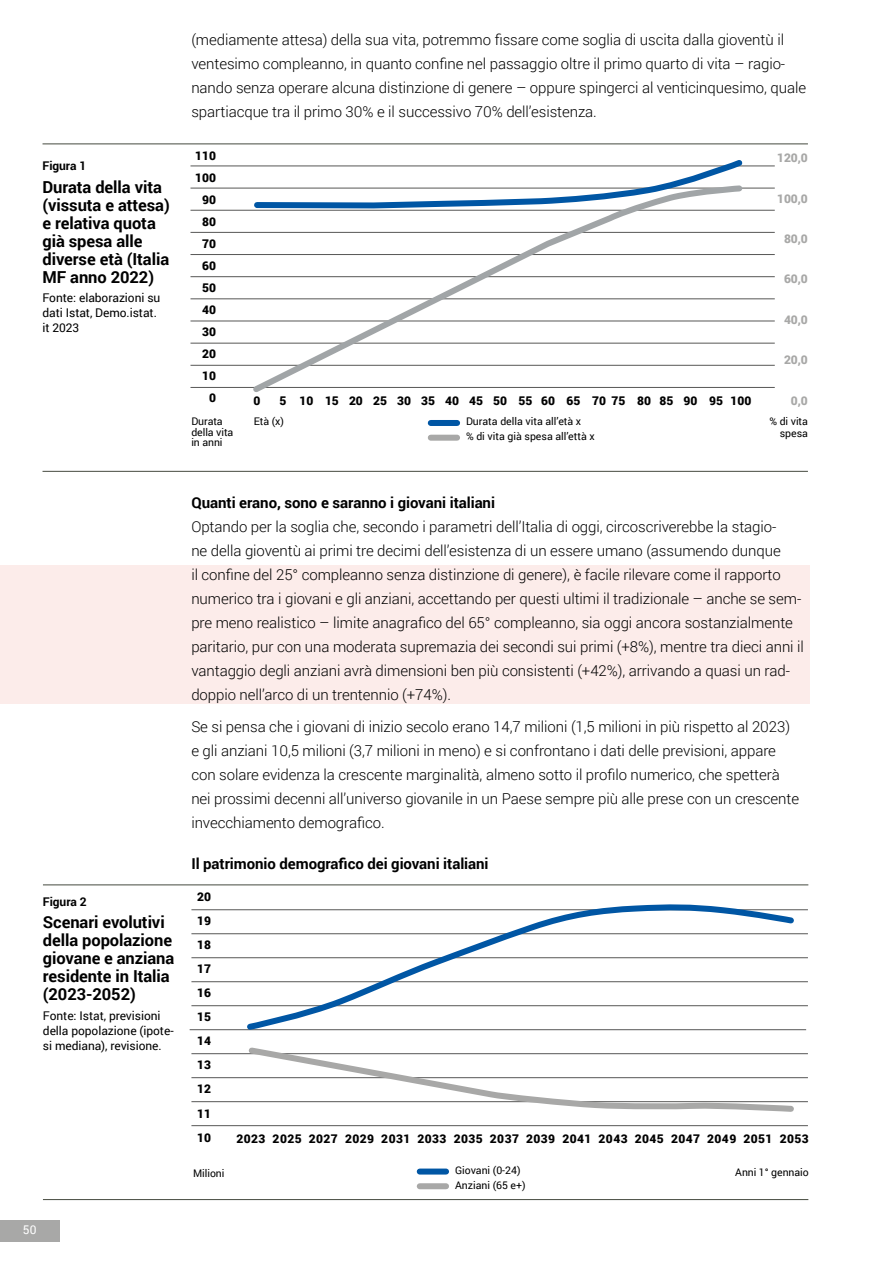
<style>
.page{position:relative;width:893px;height:1263px;background:#fff}
.page>*{position:absolute;margin:0;border:0;box-sizing:border-box;transform-origin:0 0}
.t1{font:700 16.5px/18px "Roboto";letter-spacing:-.005em;color:#000}
.t2{font:300 15px/24px "Roboto";letter-spacing:-.005em;color:#000}
.t3{font:700 15px "Roboto";letter-spacing:-.005em;color:#000}
.t4{font:12px/15px "Roboto";letter-spacing:-.005em;color:#000}
.t5{font:900 12px/24.2px "Roboto";letter-spacing:.035em;color:#000;text-align:justify}
.t6{font:900 12px "Roboto";color:#000}
.t7{font:900 12px "Roboto";letter-spacing:-.005em;color:#a8a8a7}
.t8{font:900 12px/22px "Roboto";letter-spacing:-.005em;color:#000;text-align:right}
.t9{font:700 12px "Roboto";letter-spacing:-.005em;color:#000}
.t10{font:12px "Roboto";color:#fff}
.t11{font:10.5px/10.5px "Roboto";color:#000}
</style>
<div class="page">
<div style="left:0;top:1220px;width:60px;height:22px;background:#a8a8a7"></div>
<div style="left:0;top:566px;width:809px;height:138px;background:#fcecea"></div>
<hr style="left:43px;top:471px;width:765px;height:1px;background:#454a3f">
<hr style="left:43px;top:144px;width:765px;height:1px;background:#454a3f">
<hr style="left:190px;top:188px;width:585px;height:1px;background:#575756">
<hr style="left:190px;top:232px;width:585px;height:1px;background:#575756">
<hr style="left:190px;top:276px;width:585px;height:1px;background:#575756">
<hr style="left:190px;top:321px;width:585px;height:1px;background:#575756">
<hr style="left:190px;top:365px;width:585px;height:1px;background:#575756">
<hr style="left:190px;top:166px;width:585px;height:1px;background:#575756">
<hr style="left:190px;top:210px;width:585px;height:1px;background:#575756">
<hr style="left:190px;top:254px;width:585px;height:1px;background:#575756">
<hr style="left:190px;top:299px;width:585px;height:1px;background:#575756">
<hr style="left:190px;top:343px;width:585px;height:1px;background:#575756">
<hr style="left:190px;top:387px;width:585px;height:1px;background:#575756">
<svg style="left:251px;top:160px;width:494px;height:22px"></svg>
<svg style="left:248px;top:182px;width:497px;height:210px"></svg>
<div style="left:431px;top:420px;width:26px;height:6px;background:#0056a4"></div>
<div style="left:431px;top:435px;width:26px;height:6px;background:#a8a8a7"></div>
<hr style="left:43px;top:884px;width:765px;height:1px;background:#454a3f">
<hr style="left:43px;top:1199px;width:765px;height:1px;background:#454a3f">
<hr style="left:191px;top:933px;width:617px;height:1px;background:#575756">
<hr style="left:191px;top:981px;width:617px;height:1px;background:#575756">
<hr style="left:191px;top:1005px;width:617px;height:1px;background:#575756">
<hr style="left:191px;top:1053px;width:617px;height:1px;background:#575756">
<hr style="left:191px;top:1101px;width:617px;height:1px;background:#575756">
<hr style="left:191px;top:909px;width:617px;height:1px;background:#575756">
<hr style="left:191px;top:957px;width:617px;height:1px;background:#575756">
<hr style="left:190px;top:1029px;width:616px;height:1px;background:#575756">
<hr style="left:191px;top:1077px;width:617px;height:1px;background:#575756">
<hr style="left:191px;top:1125px;width:617px;height:1px;background:#575756">
<svg style="left:244px;top:904px;width:553px;height:127px"></svg>
<svg style="left:246px;top:1047px;width:551px;height:65px"></svg>
<div style="left:420px;top:1168px;width:26px;height:6px;background:#0056a4"></div>
<div style="left:420px;top:1183px;width:26px;height:6px;background:#a8a8a7"></div>
<p class="t9" style="left:43px;top:158px;width:45px">Figura 1</p>
<p class="t1" style="left:43px;top:177px;width:129px">Durata della vita (vissuta e attesa) e relativa quota già spesa alle diverse età (Italia<br>MF anno 2022)</p>
<p class="t4" style="left:43px;top:290px;width:119px">Fonte: elaborazioni su dati Istat, Demo.istat. it 2023</p>
<p class="t2" style="left:191px;top:28px;width:616px">(mediamente attesa) della sua vita, potremmo fissare come soglia di uscita dalla gioventù il ventesimo compleanno, in quanto confine nel passaggio oltre il primo quarto di vita – ragio&shy;nando senza operare alcuna distinzione di genere – oppure spingerci al venticinquesimo, quale spartiacque tra il primo 30% e il successivo 70% dell’esistenza.</p>
<p class="t8" style="left:195px;top:144px;width:22px">110<br>100<br>90<br>80<br>70<br>60<br>50<br>40<br>30<br>20<br>10<br>0</p>
<p class="t7" style="left:777px;top:149px;width:32px">120,0</p>
<p class="t7" style="left:777px;top:190px;width:32px">100,0</p>
<p class="t7" style="left:784px;top:230px;width:25px">80,0</p>
<p class="t7" style="left:784px;top:271px;width:25px">60,0</p>
<p class="t7" style="left:784px;top:311px;width:25px">40,0</p>
<p class="t7" style="left:784px;top:351px;width:25px">20,0</p>
<p class="t5" style="left:253px;top:388px;width:8px">0</p>
<p class="t6" style="left:279px;top:392px;width:473px">5 10 15 20 25 30 35 40 45 50 55 60 65 70 75 80 85 90 95 100</p>
<p class="t7" style="left:791px;top:392px;width:18px">0,0</p>
<p class="t11" style="left:191px;top:416px;width:44px">Durata della vita in anni</p>
<p class="t11" style="left:254px;top:416px;width:32px">Età (x)</p>
<p class="t11" style="left:466px;top:414px;width:130px;line-height:15px">Durata della vita all’età x<br>% di vita già spesa all’ettà x</p>
<p class="t11" style="left:769px;top:415px;width:40px;line-height:12px;text-align:right">% di vita spesa</p>
<p class="t9" style="left:43px;top:893px;width:45px">Figura 2</p>
<p class="t1" style="left:43px;top:913px;width:133px">Scenari evolutivi della popolazione giovane e anziana residente in Italia (2023-2052)</p>
<p class="t4" style="left:43px;top:1007px;width:132px">Fonte: Istat, previsioni della popolazione (ipote&shy;si mediana), revisione.</p>
<p class="t10" style="left:23px;top:1221px;width:15px">50</p>
<p class="t3" style="left:191px;top:492px;width:305px">Quanti erano, sono e saranno i giovani italiani</p>
<p class="t2" style="left:191px;top:514px;width:614px">Optando per la soglia che, secondo i parametri dell’Italia di oggi, circoscriverebbe la stagio-<br>ne della gioventù ai primi tre decimi dell’esistenza di un essere umano (assumendo dunque<br>il confine del 25° compleanno senza distinzione di genere), è facile rilevare come il rapporto numerico tra i giovani e gli anziani, accettando per questi ultimi il tradizionale – anche se sem&shy;pre meno realistico – limite anagrafico del 65° compleanno, sia oggi ancora sostanzialmente paritario, pur con una moderata supremazia dei secondi sui primi (+8%), mentre tra dieci anni il vantaggio degli anziani avrà dimensioni ben più consistenti (+42%), arrivando a quasi un rad&shy;doppio nell’arco di un trentennio (+74%).</p>
<p class="t2" style="left:191px;top:714px;width:609px">Se si pensa che i giovani di inizio secolo erano 14,7 milioni (1,5 milioni in più rispetto al 2023) e gli anziani 10,5 milioni (3,7 milioni in meno) e si confrontano i dati delle previsioni, appare con solare evidenza la crescente marginalità, almeno sotto il profilo numerico, che spetterà nei prossimi decenni all’universo giovanile in un Paese sempre più alle prese con un crescente invecchiamento demografico.</p>
<p class="t3" style="left:191px;top:853px;width:299px">Il patrimonio demografico dei giovani italiani</p>
<p class="t5" style="left:197px;top:884px;width:15px">20<br>19<br>18<br>17<br>16<br>15<br>14<br>13<br>12<br>11<br>10</p>
<p class="t11" style="left:193px;top:1167px;width:33px">Milioni</p>
<p class="t5" style="left:236px;top:1126px;width:574px">2023 2025 2027 2029 2031 2033 2035 2037 2039 2041 2043 2045 2047 2049 2051 2053</p>
<p class="t11" style="left:455px;top:1165px;width:67px">Giovani (0-24)</p>
<p class="t11" style="left:735px;top:1167px;width:75px">Anni 1° gennaio</p>
<p class="t11" style="left:455px;top:1180px;width:72px">Anziani (65 e+)</p>
</div>
